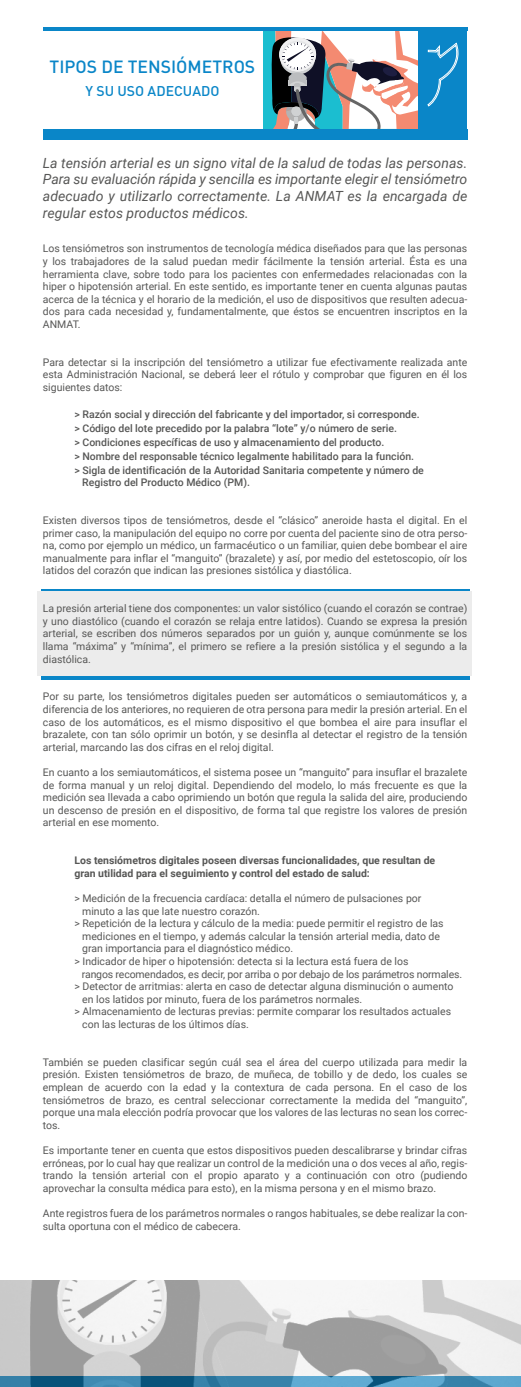
<style>
.page{position:relative;width:521px;height:1387px;background:#fff}
.page>*{position:absolute;margin:0;border:0;box-sizing:border-box;transform-origin:0 0}
.t1{font:500 17.5px "DIN Pro";color:#0a86c8}
.t2{font:italic 14px/16.8px "Roboto";letter-spacing:.005em;color:#575756;text-align:justify}
.t3{font:500 14px "DIN Pro";color:#0a86c8}
.t4{font:10.5px/12.6px "Roboto";color:#575756;text-align:justify}
.t5{font:500 10.5px/14px "Roboto";color:#575756}
.t6{font:700 10.5px/12.6px "Roboto";color:#575756}
</style>
<div class="page">
<svg style="left:41px;top:589px;width:428px;height:91px;background:#2a94cd"></svg>
<div style="left:38px;top:592px;width:434px;height:84px;background:#ececec"></div>
<div style="left:263px;top:30px;width:163px;height:99px;background:#1bbed0"></div>
<hr style="left:43px;top:27px;width:424px;height:3px;background:#0a86c8">
<div style="left:418px;top:27px;width:49px;height:109px;background:#0a86c8"></div>
<svg style="left:270px;top:30px;width:189px;height:99px"></svg>
<div style="left:43px;top:129px;width:424px;height:11px;background:#0a86c8"></div>
<svg style="left:0;top:1386px;width:521px;height:1px"></svg>
<img style="left:0;top:1280px;width:521px;height:106px">
<h1 class="t1" style="left:50px;top:55px;width:207px">TIPOS DE TENSIÓMETROS</h1>
<h2 class="t3" style="left:85px;top:82px;width:136px">Y SU USO ADECUADO</h2>
<p class="t2" style="left:43px;top:154px;width:426px">La tensión arterial es un signo vital de la salud de todas las personas.<br>Para su evaluación rápida y sencilla es importante elegir el tensiómetro adecuado y utilizarlo correctamente. La ANMAT es la encargada de regular estos productos médicos.</p>
<p class="t4" style="left:43px;top:242px;width:426px">Los tensiómetros son instrumentos de tecnología médica diseñados para que las personas y los trabajadores de la salud puedan medir fácilmente la tensión arterial. Ésta es una herramienta clave, sobre todo para los pacientes con enfermedades relacionadas con la hiper o hipotensión arterial. En este sentido, es importante tener en cuenta algunas pautas acerca de la técnica y el horario de la medición, el uso de dispositivos que resulten adecua&shy;dos para cada necesidad y, fundamentalmente, que éstos se encuentren inscriptos en la ANMAT.</p>
<p class="t4" style="left:43px;top:355px;width:426px">Para detectar si la inscripción del tensiómetro a utilizar fue efectivamente realizada ante esta Administración Nacional, se deberá leer el rótulo y comprobar que figuren en él los siguientes datos:</p>
<p class="t5" style="left:74px;top:406px;width:351px">&gt; Razón social y dirección del fabricante y del importador, si corresponde. &gt; Código del lote precedido por la palabra “lote” y/o número de serie.<br>&gt; Condiciones específicas de uso y almacenamiento del producto.<br>&gt; Nombre del responsable técnico legalmente habilitado para la función.<br>&gt; Sigla de identificación de la Autoridad Sanitaria competente y número de</p>
<p class="t5" style="left:82px;top:475px;width:169px">Registro del Producto Médico (PM).</p>
<p class="t4" style="left:43px;top:513px;width:426px">Existen diversos tipos de tensiómetros, desde el “clásico” aneroide hasta el digital. En el primer caso, la manipulación del equipo no corre por cuenta del paciente sino de otra perso&shy;na, como por ejemplo un médico, un farmacéutico o un familiar, quien debe bombear el aire manualmente para inflar el “manguito” (brazalete) y así, por medio del estetoscopio, oír los latidos del corazón que indican las presiones sistólica y diastólica.</p>
<p class="t4" style="left:43px;top:602px;width:426px">La presión arterial tiene dos componentes: un valor sistólico (cuando el corazón se contrae) y uno diastólico (cuando el corazón se relaja entre latidos). Cuando se expresa la presión arterial, se escriben dos números separados por un guión y, aunque comúnmente se los llama “máxima” y “mínima”, el primero se refiere a la presión sistólica y el segundo a la diastólica.</p>
<p class="t4" style="left:43px;top:690px;width:426px">Por su parte, los tensiómetros digitales pueden ser automáticos o semiautomáticos y, a diferencia de los anteriores, no requieren de otra persona para medir la presión arterial. En el caso de los automáticos, es el mismo dispositivo el que bombea el aire para insuflar el brazalete, con tan sólo oprimir un botón, y se desinfla al detectar el registro de la tensión arterial, marcando las dos cifras en el reloj digital.</p>
<p class="t4" style="left:43px;top:765px;width:426px">En cuanto a los semiautomáticos, el sistema posee un “manguito” para insuflar el brazalete de forma manual y un reloj digital. Dependiendo del modelo, lo más frecuente es que la medición sea llevada a cabo oprimiendo un botón que regula la salida del aire, produciendo un descenso de presión en el dispositivo, de forma tal que registre los valores de presión arterial en ese momento.</p>
<p class="t6" style="left:74px;top:854px;width:362px">Los tensiómetros digitales poseen diversas funcionalidades, que resultan de gran utilidad para el seguimiento y control del estado de salud:</p>
<p class="t4" style="left:74px;top:891px;width:348px">&gt; Medición de la frecuencia cardíaca: detalla el número de pulsaciones por</p>
<p class="t4" style="left:82px;top:904px;width:179px">minuto a las que late nuestro corazón.</p>
<p class="t4" style="left:74px;top:917px;width:371px">&gt; Repetición de la lectura y cálculo de la media: puede permitir el registro de las</p>
<p class="t4" style="left:82px;top:929px;width:359px">mediciones en el tiempo, y además calcular la tensión arterial media, dato de</p>
<p class="t4" style="left:82px;top:942px;width:212px">gran importancia para el diagnóstico médico.</p>
<p class="t4" style="left:74px;top:954px;width:336px">&gt; Indicador de hiper o hipotensión: detecta si la lectura está fuera de los</p>
<p class="t4" style="left:82px;top:967px;width:382px">rangos recomendados, es decir, por arriba o por debajo de los parámetros normales.</p>
<p class="t4" style="left:74px;top:980px;width:380px">&gt; Detector de arritmias: alerta en caso de detectar alguna disminución o aumento</p>
<p class="t4" style="left:82px;top:992px;width:282px">en los latidos por minuto, fuera de los parámetros normales.</p>
<p class="t4" style="left:74px;top:1005px;width:378px">&gt; Almacenamiento de lecturas previas: permite comparar los resultados actuales</p>
<p class="t4" style="left:82px;top:1017px;width:168px">con las lecturas de los últimos días.</p>
<p class="t4" style="left:43px;top:1055px;width:426px">También se pueden clasificar según cuál sea el área del cuerpo utilizada para medir la presión. Existen tensiómetros de brazo, de muñeca, de tobillo y de dedo, los cuales se emplean de acuerdo con la edad y la contextura de cada persona. En el caso de los tensiómetros de brazo, es central seleccionar correctamente la medida del “manguito”, porque una mala elección podría provocar que los valores de las lecturas no sean los correc&shy;tos.</p>
<p class="t4" style="left:43px;top:1143px;width:426px">Es importante tener en cuenta que estos dispositivos pueden descalibrarse y brindar cifras erróneas, por lo cual hay que realizar un control de la medición una o dos veces al año, regis&shy;trando la tensión arterial con el propio aparato y a continuación con otro (pudiendo aprovechar la consulta médica para esto), en la misma persona y en el mismo brazo.</p>
<p class="t4" style="left:43px;top:1206px;width:426px">Ante registros fuera de los parámetros normales o rangos habituales, se debe realizar la con&shy;sulta oportuna con el médico de cabecera.</p>
</div>
